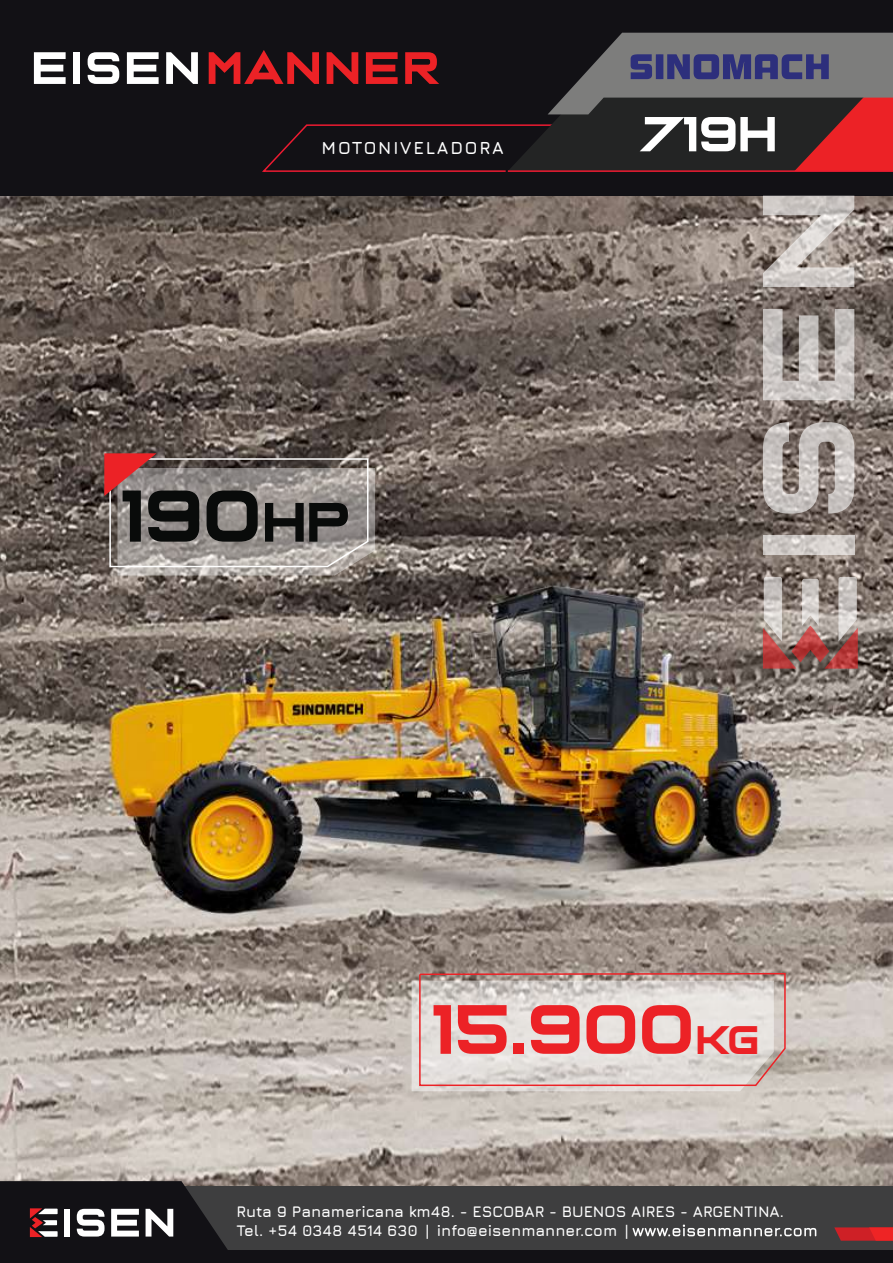
<style>
.page{position:relative;width:893px;height:1263px;background:#fff}
.page>*{position:absolute;margin:0;border:0;box-sizing:border-box;transform-origin:0 0}
.t1{font:74.85px "Casanova Scotia";color:#090b0a}
.t2{font:71.25px "Casanova Scotia";color:#ec2226}
.t3{font:50.25px "Casanova Scotia";color:#fff}
.t4{font:700 17.55px "Jura";letter-spacing:.105em;color:#fff}
.t5{font:700 15.3px/19.4px "Jura";color:#fff}
.s1{font-size:56.55px}
.s2{font-size:40.5px}
.s3{font-family:"Century Gothic"}
</style>
<div class="page">
<img style="left:0;top:196px;width:893px;height:990px">
<div style="left:0;top:0;width:893px;height:196px;background:#121115"></div>
<svg style="left:34px;top:52px;width:32px;height:32px"></svg>
<div style="left:73px;top:52px;width:7px;height:32px;background:#fff"></div>
<svg style="left:88px;top:52px;width:31px;height:32px"></svg>
<svg style="left:127px;top:52px;width:32px;height:32px"></svg>
<svg style="left:166px;top:52px;width:32px;height:32px"></svg>
<svg style="left:104px;top:453px;width:271px;height:122px;background:#9a8e8a"></svg>
<div style="left:185px;top:1186px;width:708px;height:69px;background:#3e3e3f"></div>
<div style="left:0;top:1250px;width:893px;height:13px;background:#121115"></div>
<svg style="left:834px;top:1227px;width:59px;height:14px"></svg>
<svg style="left:0;top:1181px;width:236px;height:69px"></svg>
<svg style="left:632px;top:1224px;width:184px;height:12px"></svg>
<svg style="left:209px;top:33px;width:684px;height:139px"></svg>
<hr style="left:508px;top:170px;width:385px;height:2px;background:#ed1b31">
<svg style="left:412px;top:972px;width:374px;height:119px;background:#dcd2ce"></svg>
<svg style="left:763px;top:535px;width:91px;height:20px;background:#d1ccc9"></svg>
<svg style="left:763px;top:422px;width:91px;height:91px;background:#afa8a4"></svg>
<svg style="left:763px;top:309px;width:91px;height:91px;background:#aea7a4"></svg>
<svg style="left:763px;top:196px;width:91px;height:91px;background:#bcb4af"></svg>
<svg style="left:763px;top:577px;width:95px;height:92px;background:#ab8783"></svg>
<p class="t4" style="left:322px;top:135px;width:184px">MOTONIVELADORA</p>
<h1 class="t1" style="left:123px;top:483px;width:232px">190<span class="s1">hp</span></h1>
<h3 class="t3" style="left:645px;top:112px;width:136px">719H</h3>
<h2 class="t2" style="left:434px;top:998px;width:329px">15.900<span class="s2">kg</span></h2>
<p class="t5" style="left:237px;top:1201px;width:549px">Ruta 9 Panamericana km48. - ESCOBAR - BUENOS AIRES - ARGENTINA.<br>Tel. +54 0348 4514 630 <span class="s3">|</span> info@eisenmanner.com <span class="s3">|</span></p>
</div>
